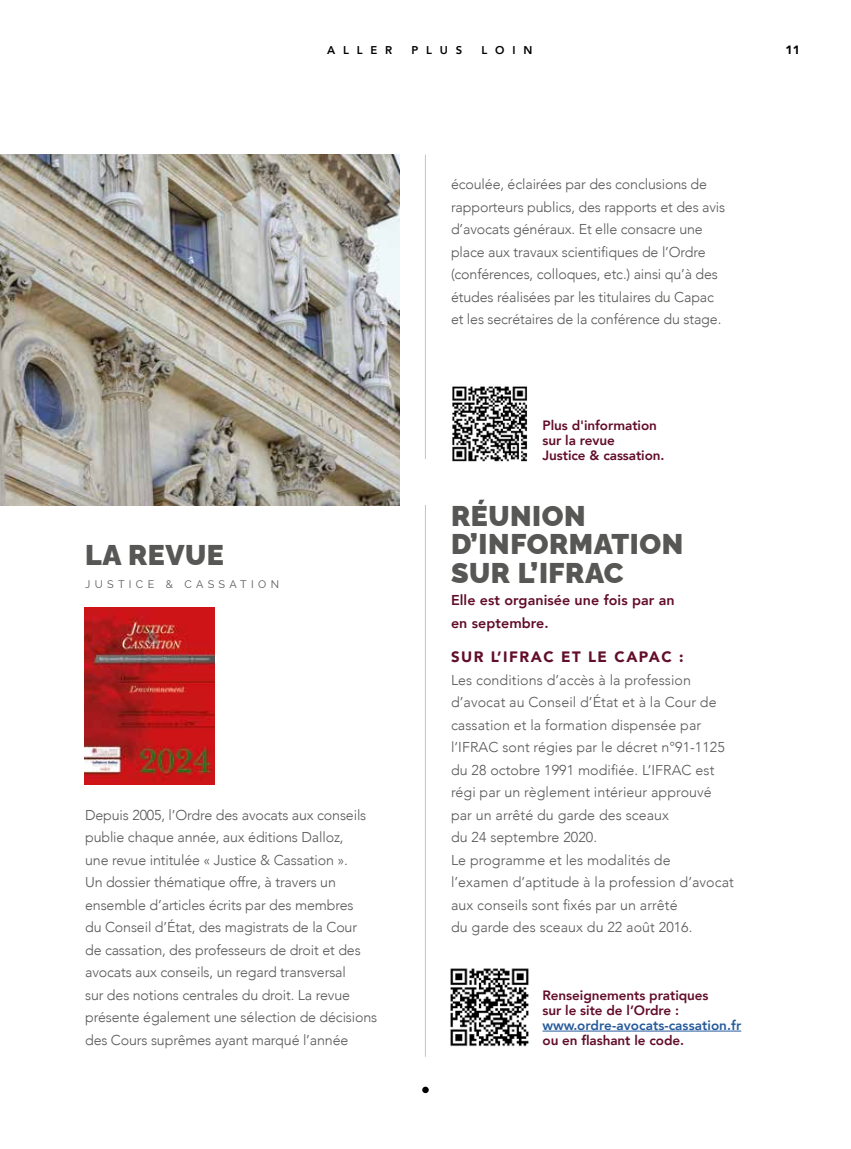
<style>
.page{position:relative;width:851px;height:1149px;background:#fff}
.page>*{position:absolute;margin:0;border:0;box-sizing:border-box;transform-origin:0 0}
.t1{font:100 28.5px/28.5px "Raleway";letter-spacing:.02em;color:#575756}
.t2{font:900 15px "Avenir";letter-spacing:.1em;color:#620d2a}
.t3{font:300 14.25px/22.5px "Avenir";letter-spacing:-.01em;color:#575756}
.t4{font:800 14.25px/22.5px "Avenir";letter-spacing:.005em;color:#620d2a}
.t5{font:800 13.5px/15px "Avenir";letter-spacing:-.005em;color:#620d2a}
.t6{font:800 13.5px "Avenir";letter-spacing:.005em;color:#275b9b}
.t7{font:900 12px "Avenir";color:#000}
.t8{font:800 11.25px "Avenir";letter-spacing:.7em;color:#000}
.t9{font:10.8px "Raleway";letter-spacing:.4em;color:#575756}
</style>
<div class="page">
<img style="left:1px;top:154px;width:399px;height:351px">
<img style="left:0;top:154px;width:1px;height:351px">
<svg style="left:422px;top:1086px;width:6px;height:6px"></svg>
<img style="left:85px;top:607px;width:129px;height:177px">
<img style="left:450px;top:968px;width:79px;height:79px">
<img style="left:452px;top:386px;width:76px;height:76px">
<hr style="left:542px;top:1030px;width:199px;height:1px;background:#275b9b">
<p class="t8" style="left:327px;top:41px;width:67px">ALLER</p>
<p class="t8" style="left:411px;top:41px;width:52px">PLUS</p>
<p class="t8" style="left:481px;top:41px;width:52px">LOIN</p>
<p class="t7" style="left:785px;top:40px;width:16px">11</p>
<p class="t3" style="left:451px;top:173px;width:276px">écoulée, éclairées par des conclusions de rapporteurs publics, des rapports et des avis d’avocats généraux. Et elle consacre une place aux travaux scientifiques de l’Ordre (conférences, colloques, etc.) ainsi qu’à des études réalisées par les titulaires du Capac et les secrétaires de la conférence du stage.</p>
<h1 class="t1" style="left:85px;top:537px;width:140px">LA REVUE</h1>
<p class="t9" style="left:85px;top:577px;width:195px">JUSTICE &amp; CASSATION</p>
<p class="t3" style="left:85px;top:803px;width:294px">Depuis 2005, l’Ordre des avocats aux conseils publie chaque année, aux éditions Dalloz,<br>une revue intitulée « Justice &amp; Cassation ».<br>Un dossier thématique offre, à travers un ensemble d’articles écrits par des membres<br>du Conseil d’État, des magistrats de la Cour<br>de cassation, des professeurs de droit et des avocats aux conseils, un regard transversal<br>sur des notions centrales du droit. La revue présente également une sélection de décisions des Cours suprêmes ayant marqué l’année</p>
<p class="t5" style="left:542px;top:417px;width:123px">Plus d'information sur la revue<br>Justice &amp; cassation.</p>
<h1 class="t1" style="left:451px;top:498px;width:234px">RÉUNION<br>D’INFORMATION<br>SUR L’IFRAC</h1>
<p class="t4" style="left:451px;top:589px;width:225px">Elle est organisée une fois par an en septembre.</p>
<p class="t2" style="left:451px;top:643px;width:234px">SUR L’IFRAC ET LE CAPAC :</p>
<p class="t3" style="left:451px;top:668px;width:284px">Les conditions d’accès à la profession d’avocat au Conseil d’État et à la Cour de cassation et la formation dispensée par l’IFRAC sont régies par le décret n°91-1125 du 28 octobre 1991 modifiée. L’IFRAC est régi par un règlement intérieur approuvé par un arrêté du garde des sceaux<br>du 24 septembre 2020.<br>Le programme et les modalités de<br>l’examen d’aptitude à la profession d’avocat aux conseils sont fixés par un arrêté<br>du garde des sceaux du 22 août 2016.</p>
<p class="t5" style="left:542px;top:987px;width:167px">Renseignements pratiques sur le site de l’Ordre :</p>
<p class="t6" style="left:542px;top:1014px;width:200px">www.ordre-avocats-cassation.fr</p>
<p class="t5" style="left:542px;top:1032px;width:143px">ou en flashant le code.</p>
</div>
